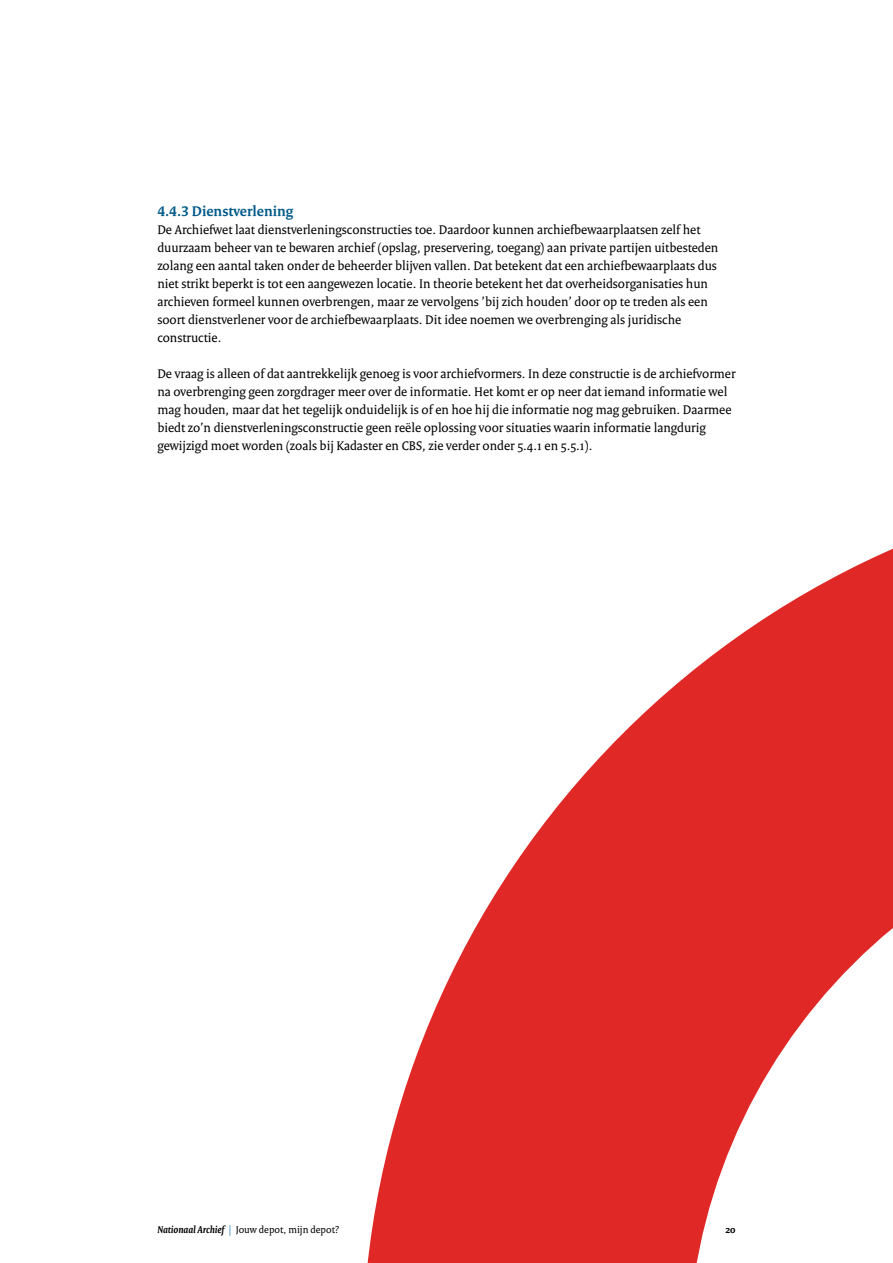
<style>
.page{position:relative;width:893px;height:1263px;background:#fff}
.page>*{position:absolute;margin:0;border:0;box-sizing:border-box;transform-origin:0 0}
._05_RO_Alineakop_Ser{font:700 15px "Rijksoverheid Serif";color:#005a89}
.t1{font:13.5px/18px "Rijksoverheid Serif";color:#000}
.t2{font:10.5px "Rijksoverheid Serif";color:#000}
.t3{font:700 10.5px "Rijksoverheid Serif";color:#000}
.s1{font-weight:700;font-style:italic}
.s2{color:#0069b0}
</style>
<div class="page">
<svg style="left:367px;top:548px;width:526px;height:715px;fill:#e02926"></svg>
<p class="_05_RO_Alineakop_Ser" style="left:157px;top:202px;width:137px">4.4.3 Dienstverlening</p>
<p class="t1" style="left:157px;top:221px;width:563px">De Archiefwet laat dienstverleningsconstructies toe. Daardoor kunnen archiefbewaarplaatsen zelf het duurzaam beheer van te bewaren archief (opslag, preservering, toegang) aan private partijen uitbesteden zolang een aantal taken onder de beheerder blijven vallen. Dat betekent dat een archiefbewaarplaats dus niet strikt beperkt is tot een aangewezen locatie. In theorie betekent het dat overheidsorganisaties hun archieven formeel kunnen overbrengen, maar ze vervolgens ’bij zich houden’ door op te treden als een soort dienstverlener voor de archiefbewaarplaats. Dit idee noemen we overbrenging als juridische constructie.</p>
<p class="t1" style="left:157px;top:365px;width:580px">De vraag is alleen of dat aantrekkelijk genoeg is voor archiefvormers. In deze constructie is de archiefvormer na overbrenging geen zorgdrager meer over de informatie. Het komt er op neer dat iemand informatie wel mag houden, maar dat het tegelijk onduidelijk is of en hoe hij die informatie nog mag gebruiken. Daarmee biedt zo’n dienstverleningsconstructie geen reële oplossing voor situaties waarin informatie langdurig gewijzigd moet worden (zoals bij Kadaster en CBS, zie verder onder 5.4.1 en 5.5.1).</p>
<p class="t2" style="left:157px;top:1223px;width:184px"><span class="s1">Nationaal Archief</span> <span class="s2">|</span> Jouw depot, mijn depot?</p>
<p class="t3" style="left:725px;top:1223px;width:12px">20</p>
</div>
